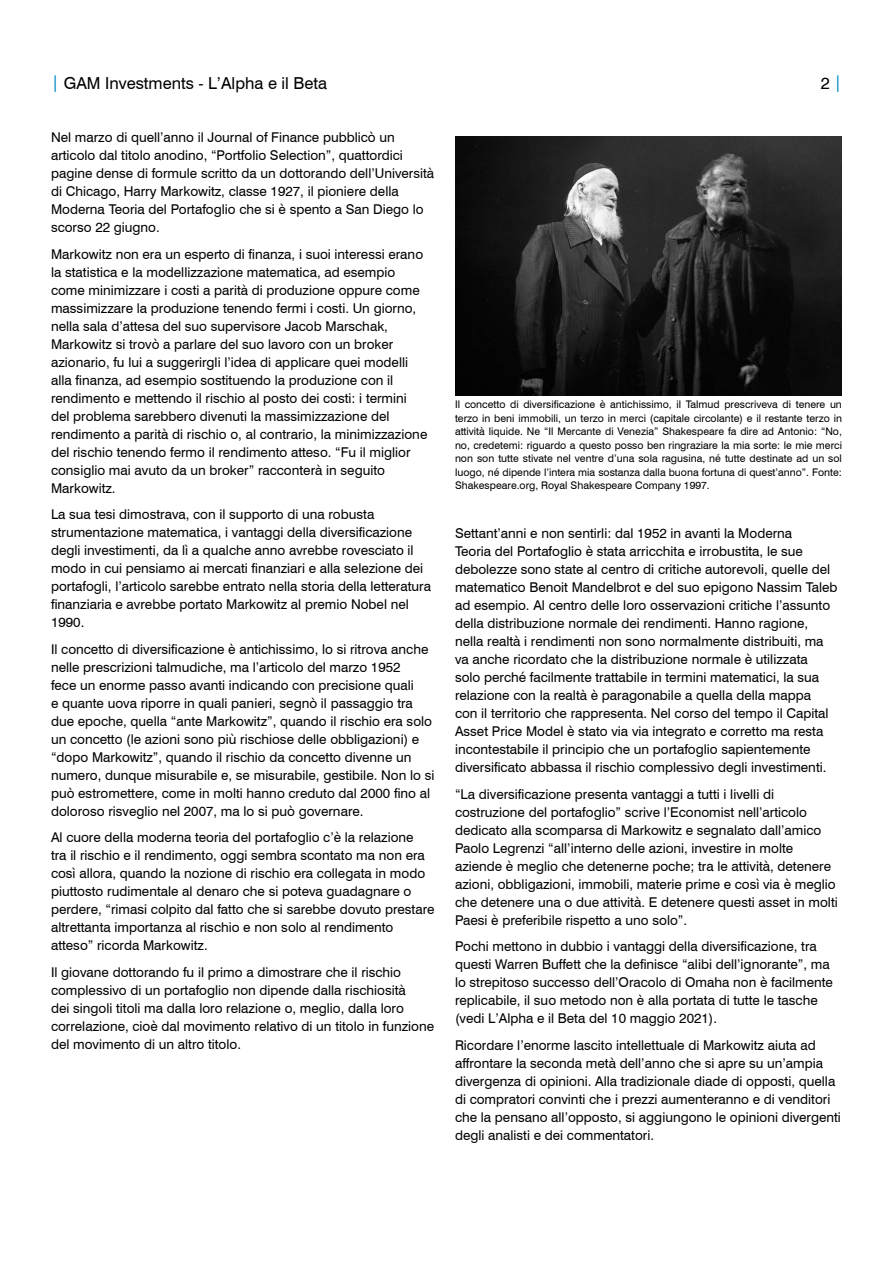
<style>
.page{position:relative;width:893px;height:1263px;background:#fff}
.page>*{position:absolute;margin:0;border:0;box-sizing:border-box;transform-origin:0 0}
.t1{font:16.5px "Swiss 721 BT";color:#000}
.BODY_text{font:13.5px/18px "Swiss 721 BT";color:#000}
.DISCLAIMER{font:10.5px/13.5px "Swiss 721 BT";color:#000;text-align:justify}
.s1{color:#0087c7}
</style>
<div class="page">
<img style="left:455px;top:136px;width:387px;height:259px">
<p class="t1" style="left:51px;top:73px;width:277px"><span class="s1">|</span> GAM Investments - L’Alpha e il Beta</p>
<p class="t1" style="left:821px;top:73px;width:22px">2 <span class="s1">|</span></p>
<p class="BODY_text" style="left:51px;top:128px;width:385px">Nel marzo di quell’anno il Journal of Finance pubblicò un articolo dal titolo anodino, “Portfolio Selection”, quattordici pagine dense di formule scritto da un dottorando dell’Università di Chicago, Harry Markowitz, classe 1927, il pioniere della Moderna Teoria del Portafoglio che si è spento a San Diego lo scorso 22 giugno.</p>
<p class="BODY_text" style="left:51px;top:245px;width:378px">Markowitz non era un esperto di finanza, i suoi interessi erano la statistica e la modellizzazione matematica, ad esempio come minimizzare i costi a parità di produzione oppure come massimizzare la produzione tenendo fermi i costi. Un giorno, nella sala d’attesa del suo supervisore Jacob Marschak, Markowitz si trovò a parlare del suo lavoro con un broker azionario, fu lui a suggerirgli l’idea di applicare quei modelli alla finanza, ad esempio sostituendo la produzione con il rendimento e mettendo il rischio al posto dei costi: i termini del problema sarebbero divenuti la massimizzazione del rendimento a parità di rischio o, al contrario, la minimizzazione del rischio tenendo fermo il rendimento atteso. “Fu il miglior consiglio mai avuto da un broker” racconterà in seguito Markowitz.</p>
<p class="BODY_text" style="left:51px;top:505px;width:382px">La sua tesi dimostrava, con il supporto di una robusta strumentazione matematica, i vantaggi della diversificazione degli investimenti, da lì a qualche anno avrebbe rovesciato il modo in cui pensiamo ai mercati finanziari e alla selezione dei portafogli, l’articolo sarebbe entrato nella storia della letteratura finanziaria e avrebbe portato Markowitz al premio Nobel nel 1990.</p>
<p class="BODY_text" style="left:51px;top:640px;width:385px">Il concetto di diversificazione è antichissimo, lo si ritrova anche nelle prescrizioni talmudiche, ma l’articolo del marzo 1952<br>fece un enorme passo avanti indicando con precisione quali<br>e quante uova riporre in quali panieri, segnò il passaggio tra due epoche, quella “ante Markowitz”, quando il rischio era solo un concetto (le azioni sono più rischiose delle obbligazioni) e “dopo Markowitz”, quando il rischio da concetto divenne un numero, dunque misurabile e, se misurabile, gestibile. Non lo si può estromettere, come in molti hanno creduto dal 2000 fino al doloroso risveglio nel 2007, ma lo si può governare.</p>
<p class="BODY_text" style="left:51px;top:828px;width:385px">Al cuore della moderna teoria del portafoglio c’è la relazione<br>tra il rischio e il rendimento, oggi sembra scontato ma non era così allora, quando la nozione di rischio era collegata in modo piuttosto rudimentale al denaro che si poteva guadagnare o perdere, “rimasi colpito dal fatto che si sarebbe dovuto prestare altrettanta importanza al rischio e non solo al rendimento atteso” ricorda Markowitz.</p>
<p class="BODY_text" style="left:51px;top:963px;width:385px">Il giovane dottorando fu il primo a dimostrare che il rischio complessivo di un portafoglio non dipende dalla rischiosità<br>dei singoli titoli ma dalla loro relazione o, meglio, dalla loro correlazione, cioè dal movimento relativo di un titolo in funzione del movimento di un altro titolo.</p>
<p class="DISCLAIMER" style="left:455px;top:398px;width:388px">Il concetto di diversificazione è antichissimo, il Talmud prescriveva di tenere un terzo in beni immobili, un terzo in merci (capitale circolante) e il restante terzo in attività liquide. Ne “Il Mercante di Venezia” Shakespeare fa dire ad Antonio: “No, no, credetemi: riguardo a questo posso ben ringraziare la mia sorte: le mie merci non son tutte stivate nel ventre d’una sola ragusina, né tutte destinate ad un sol luogo, né dipende l’intera mia sostanza dalla buona fortuna di quest’anno”. Fonte:<br>Shakespeare.org, Royal Shakespeare Company 1997.</p>
<p class="BODY_text" style="left:455px;top:524px;width:384px">Settant’anni e non sentirli: dal 1952 in avanti la Moderna<br>Teoria del Portafoglio è stata arricchita e irrobustita, le sue debolezze sono state al centro di critiche autorevoli, quelle del matematico Benoit Mandelbrot e del suo epigono Nassim Taleb ad esempio. Al centro delle loro osservazioni critiche l’assunto della distribuzione normale dei rendimenti. Hanno ragione, nella realtà i rendimenti non sono normalmente distribuiti, ma va anche ricordato che la distribuzione normale è utilizzata<br>solo perché facilmente trattabile in termini matematici, la sua relazione con la realtà è paragonabile a quella della mappa<br>con il territorio che rappresenta. Nel corso del tempo il Capital Asset Price Model è stato via via integrato e corretto ma resta incontestabile il principio che un portafoglio sapientemente diversificato abbassa il rischio complessivo degli investimenti.</p>
<p class="BODY_text" style="left:455px;top:785px;width:384px">“La diversificazione presenta vantaggi a tutti i livelli di costruzione del portafoglio” scrive l’Economist nell’articolo dedicato alla scomparsa di Markowitz e segnalato dall’amico Paolo Legrenzi “all’interno delle azioni, investire in molte aziende è meglio che detenerne poche; tra le attività, detenere azioni, obbligazioni, immobili, materie prime e così via è meglio che detenere una o due attività. E detenere questi asset in molti Paesi è preferibile rispetto a uno solo”.</p>
<p class="BODY_text" style="left:455px;top:937px;width:380px">Pochi mettono in dubbio i vantaggi della diversificazione, tra questi Warren Buffett che la definisce “alibi dell’ignorante”, ma lo strepitoso successo dell’Oracolo di Omaha non è facilmente replicabile, il suo metodo non è alla portata di tutte le tasche (vedi L’Alpha e il Beta del 10 maggio 2021).</p>
<p class="BODY_text" style="left:455px;top:1036px;width:387px">Ricordare l’enorme lascito intellettuale di Markowitz aiuta ad affrontare la seconda metà dell’anno che si apre su un’ampia divergenza di opinioni. Alla tradizionale diade di opposti, quella di compratori convinti che i prezzi aumenteranno e di venditori che la pensano all’opposto, si aggiungono le opinioni divergenti degli analisti e dei commentatori.</p>
</div>
